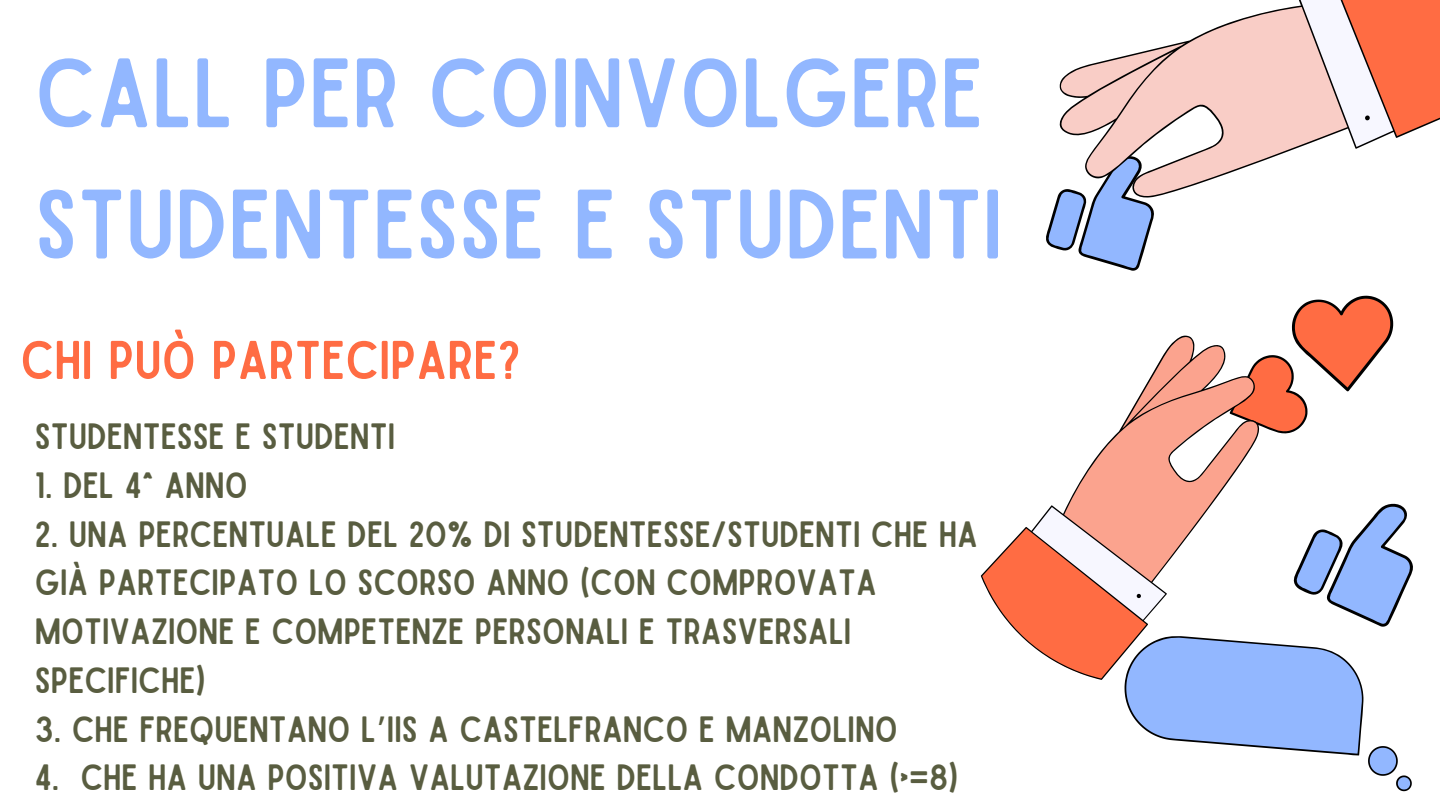
<style>
.page{position:relative;width:1440px;height:810px;background:#fff}
.page>*{position:absolute;margin:0;border:0;box-sizing:border-box;transform-origin:0 0}
.t1{font:94px/131.2px "Sailors";color:#92b7ff}
.t2{font:52px "Sailors";color:#ff6c43}
.t3{font:35px/48.8px "Sailors";color:#595d40}
.s1{font-family:"Noto Sans Gurmukhi"}
</style>
<div class="page">
<svg style="left:1046px;top:195px;width:108px;height:76px"></svg>
<svg style="left:1059px;top:0;width:381px;height:198px"></svg>
<svg style="left:1069px;top:336px;width:189px;height:166px;fill:#fba38e"></svg>
<svg style="left:1230px;top:296px;width:163px;height:140px"></svg>
<svg style="left:981px;top:502px;width:432px;height:178px"></svg>
<svg style="left:1122px;top:568px;width:290px;height:223px"></svg>
<p class="t1" style="left:35px;top:31px;width:969px">CALL PER COINVOLGERE<br>STUDENTESSE E STUDENTI</p>
<p class="t2" style="left:20px;top:341px;width:502px">CHI PUÒ PARTECIPARE?</p>
<p class="t3" style="left:35px;top:414px;width:362px">STUDENTESSE E STUDENTI</p>
<p class="t3" style="left:35px;top:462px;width:214px">1. DEL 4^ ANNO</p>
<p class="t3" style="left:35px;top:511px;width:945px">2. UNA PERCENTUALE DEL 20% DI STUDENTESSE/STUDENTI CHE HA GIÀ PARTECIPATO LO SCORSO ANNO (CON COMPROVATA MOTIVAZIONE E COMPETENZE PERSONALI E TRASVERSALI SPECIFICHE)</p>
<p class="t3" style="left:35px;top:706px;width:865px">3. CHE FREQUENTANO L<span class="s1">’</span>IIS A CASTELFRANCO E MANZOLINO</p>
<p class="t3" style="left:35px;top:755px;width:925px">4. CHE HA UNA POSITIVA VALUTAZIONE DELLA CONDOTTA (&gt;=8)</p>
</div>
